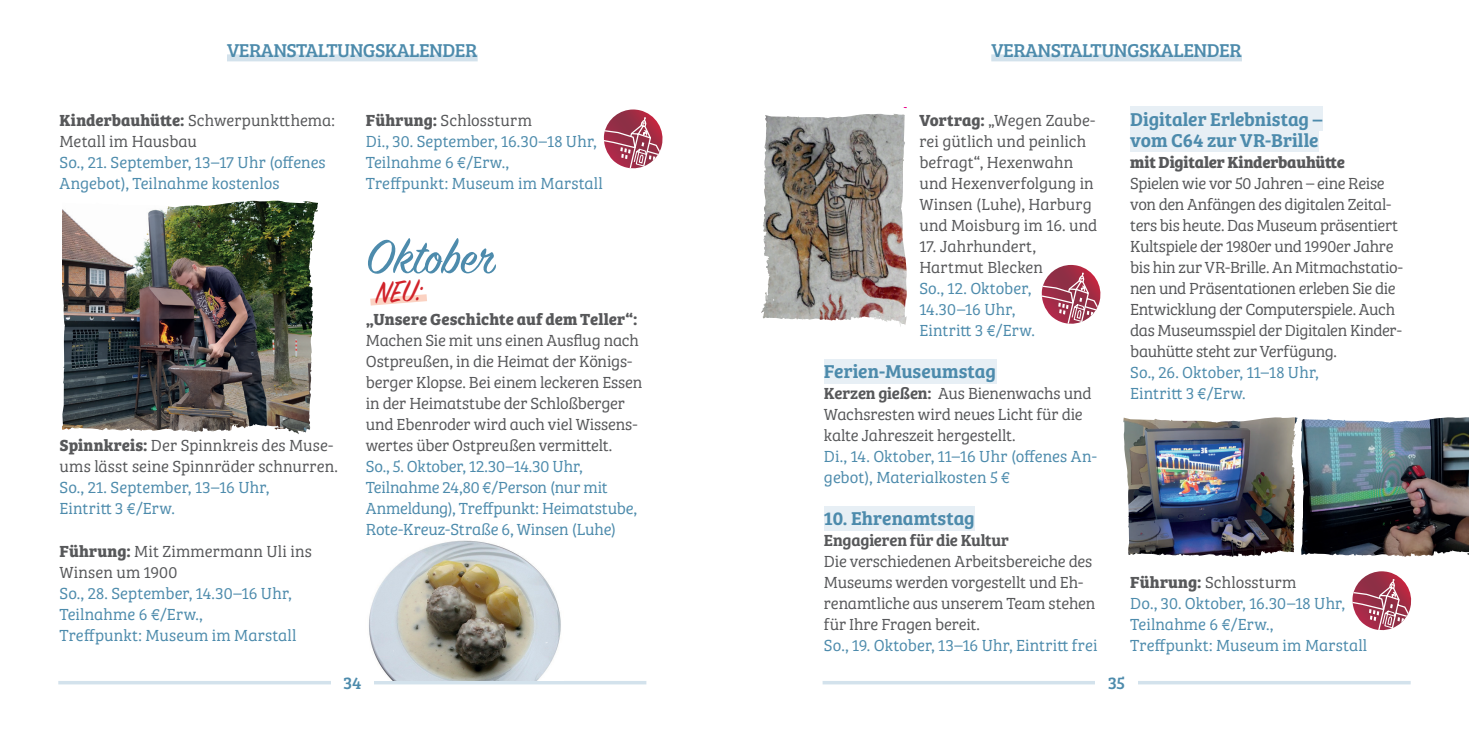
<style>
.page{position:relative;width:1469px;height:735px;background:#fff}
.page>*{position:absolute;margin:0;border:0;box-sizing:border-box;transform-origin:0 0}
.t1{font:52.5px "Sign Painter House Script";color:#4d8bac}
.t2{font:33.25px "Sign Painter House Script";color:#d1232a}
.t3{font:19.25px/21px "Bree Serif Sb";color:#4d8bac}
.t4{font:19.25px "Bree Serif";letter-spacing:-.025em;color:#4d8bac}
.t5{font:17.5px "Bree Serif";color:#4d8bac}
.t6{font:16.62px/21px "Bree Serif Lt";letter-spacing:-.01em;color:#57585a}
.t7{font:16.62px/21px "Bree Serif Lt";letter-spacing:.005em;color:#4d8bac}
.t8{font:700 16.62px "Bree Serif";letter-spacing:-.005em;color:#57585a}
.t9{font:16.62px/21px "Bree Serif Lt";letter-spacing:.01em;color:#57585a}
.t10{font:16.62px "Bree Serif Sb";letter-spacing:-.01em;color:#57585a}
.s1{font-family:"Bree Serif";font-weight:700}
.s2{font-family:"Bree Serif";font-weight:700;color:#57585a}
.s3{color:#57585a}
.s4{font-family:"Bree Serif Sb"}
</style>
<div class="page">
<svg style="left:58px;top:680px;width:588px;height:4px;fill:#d3e2ec"></svg>
<hr style="left:822px;top:681px;width:588px;height:3px;background:#d3e2ec">
<div style="left:331px;top:661px;width:42px;height:42px;background:#fff"></div>
<div style="left:1095px;top:661px;width:42px;height:42px;background:#fff"></div>
<img style="left:62px;top:200px;width:256px;height:234px">
<div style="left:227px;top:54px;width:250px;height:7px;background:#d3e2ec"></div>
<img style="left:761px;top:107px;width:146px;height:220px">
<img style="left:369px;top:540px;width:188px;height:140px">
<svg style="left:557px;top:602px;width:4px;height:46px"></svg>
<div style="left:991px;top:54px;width:250px;height:7px;background:#d3e2ec"></div>
<div style="left:824px;top:359px;width:172px;height:24px;background:#e7eff5"></div>
<div style="left:824px;top:506px;width:150px;height:24px;background:#e7eff5"></div>
<div style="left:1130px;top:107px;width:192px;height:24px;background:#e7eff5"></div>
<div style="left:1130px;top:128px;width:188px;height:24px;background:#e7eff5"></div>
<svg style="left:603px;top:109px;width:60px;height:60px"></svg>
<img style="left:1123px;top:417px;width:345px;height:214px">
<svg style="left:1041px;top:265px;width:60px;height:59px"></svg>
<svg style="left:370px;top:294px;width:57px;height:12px"></svg>
<p class="t4" style="left:227px;top:36px;width:252px">VERANSTALTUNGSKALENDER</p>
<p class="t4" style="left:991px;top:36px;width:252px">VERANSTALTUNGSKALENDER</p>
<p class="t6" style="left:60px;top:108px;width:277px"><span class="s1">Kinderbauhütte:</span> Schwerpunktthema:<br>Metall im Hausbau</p>
<p class="t7" style="left:60px;top:150px;width:268px">So., 21. September, 13–17 Uhr (offenes<br>Angebot), Teilnahme kostenlos</p>
<p class="t6" style="left:60px;top:434px;width:280px"><span class="s1">Spinnkreis:</span> Der Spinnkreis des Muse&shy;ums lässt seine Spinnräder schnurren.</p>
<p class="t7" style="left:60px;top:476px;width:211px">So., 21. September, 13–16 Uhr,<br>Eintritt 3 €/Erw.</p>
<p class="t9" style="left:60px;top:539px;width:254px"><span class="s1">Führung:</span> Mit Zimmermann Uli ins<br>Winsen um 1900</p>
<p class="t7" style="left:60px;top:581px;width:238px">So., 28. September, 14.30–16 Uhr,<br>Teilnahme 6 €/Erw.,<br>Treffpunkt: Museum im Marstall</p>
<p class="t7" style="left:366px;top:108px;width:238px"><span class="s2">Führung:</span> <span class="s3">Schlossturm<br></span>Di., 30. September, 16.30–18 Uhr,<br>Teilnahme 6 €/Erw.,<br>Treffpunkt: Museum im Marstall</p>
<h1 class="t1" style="left:366px;top:225px;width:133px">Oktober</h1>
<p class="t8" style="left:366px;top:306px;width:273px">„Unsere Geschichte auf dem Teller“:</p>
<p class="t6" style="left:366px;top:329px;width:278px">Machen Sie mit uns einen Ausflug nach Ostpreußen, in die Heimat der Königs&shy;berger Klopse. Bei einem leckeren Essen in der Heimatstube der Schloßberger und Ebenroder wird auch viel Wissens&shy;wertes über Ostpreußen vermittelt.</p>
<p class="t7" style="left:366px;top:455px;width:273px">So., 5. Oktober, 12.30–14.30 Uhr, Teilnahme 24,80 €/Person (nur mit Anmeldung), Treffpunkt: Heimatstube, Rote-Kreuz-Straße 6, Winsen (Luhe)</p>
<h2 class="t2" style="left:374px;top:273px;width:49px;rotate:-4deg">NEU:</h2>
<p class="t6" style="left:919px;top:108px;width:179px"><span class="s1">Vortrag:</span> „Wegen Zaube&shy;rei gütlich und peinlich befragt“, Hexenwahn und Hexenverfolgung in<br>Winsen (Luhe), Harburg und Moisburg im 16. und</p>
<p class="t6" style="left:919px;top:234px;width:125px">17. Jahrhundert,<br>Hartmut Blecken</p>
<p class="t7" style="left:919px;top:276px;width:117px">So., 12. Oktober,<br>14.30–16 Uhr,<br>Eintritt 3 €/Erw.</p>
<p class="t3" style="left:824px;top:359px;width:173px">Ferien-Museumstag</p>
<p class="t6" style="left:824px;top:381px;width:269px"><span class="s4">Kerzen gießen:</span> Aus Bienenwachs und<br>Wachsresten wird neues Licht für die kalte Jahreszeit hergestellt.</p>
<p class="t7" style="left:824px;top:444px;width:274px">Di., 14. Oktober, 11–16 Uhr (offenes An&shy;gebot), Materialkosten 5 €</p>
<p class="t3" style="left:824px;top:506px;width:152px">10. Ehrenamtstag</p>
<p class="t10" style="left:824px;top:527px;width:186px">Engagieren für die Kultur</p>
<p class="t6" style="left:824px;top:549px;width:273px">Die verschiedenen Arbeitsbereiche des Museums werden vorgestellt und Eh&shy;renamtliche aus unserem Team stehen für Ihre Fragen bereit.</p>
<p class="t7" style="left:824px;top:633px;width:275px">So., 19. Oktober, 13–16 Uhr, Eintritt frei</p>
<p class="t3" style="left:1130px;top:107px;width:194px">Digitaler Erlebnistag – vom C64 zur VR-Brille</p>
<p class="t8" style="left:1130px;top:149px;width:216px">mit Digitaler Kinderbauhütte</p>
<p class="t6" style="left:1130px;top:171px;width:274px">Spielen wie vor 50 Jahren – eine Reise von den Anfängen des digitalen Zeital&shy;ters bis heute. Das Museum präsentiert Kultspiele der 1980er und 1990er Jahre bis hin zur VR-Brille. An Mitmachstatio&shy;nen und Präsentationen erleben Sie die Entwicklung der Computerspiele. Auch das Museumsspiel der Digitalen Kinder&shy;bauhütte steht zur Verfügung.</p>
<p class="t7" style="left:1130px;top:360px;width:190px">So., 26. Oktober, 11–18 Uhr,<br>Eintritt 3 €/Erw.</p>
<p class="t7" style="left:1130px;top:570px;width:238px"><span class="s2">Führung:</span> <span class="s3">Schlossturm<br></span>Do., 30. Oktober, 16.30–18 Uhr,<br>Teilnahme 6 €/Erw.,<br>Treffpunkt: Museum im Marstall</p>
<p class="t5" style="left:343px;top:669px;width:19px">34</p>
<p class="t5" style="left:1108px;top:669px;width:18px">35</p>
</div>
